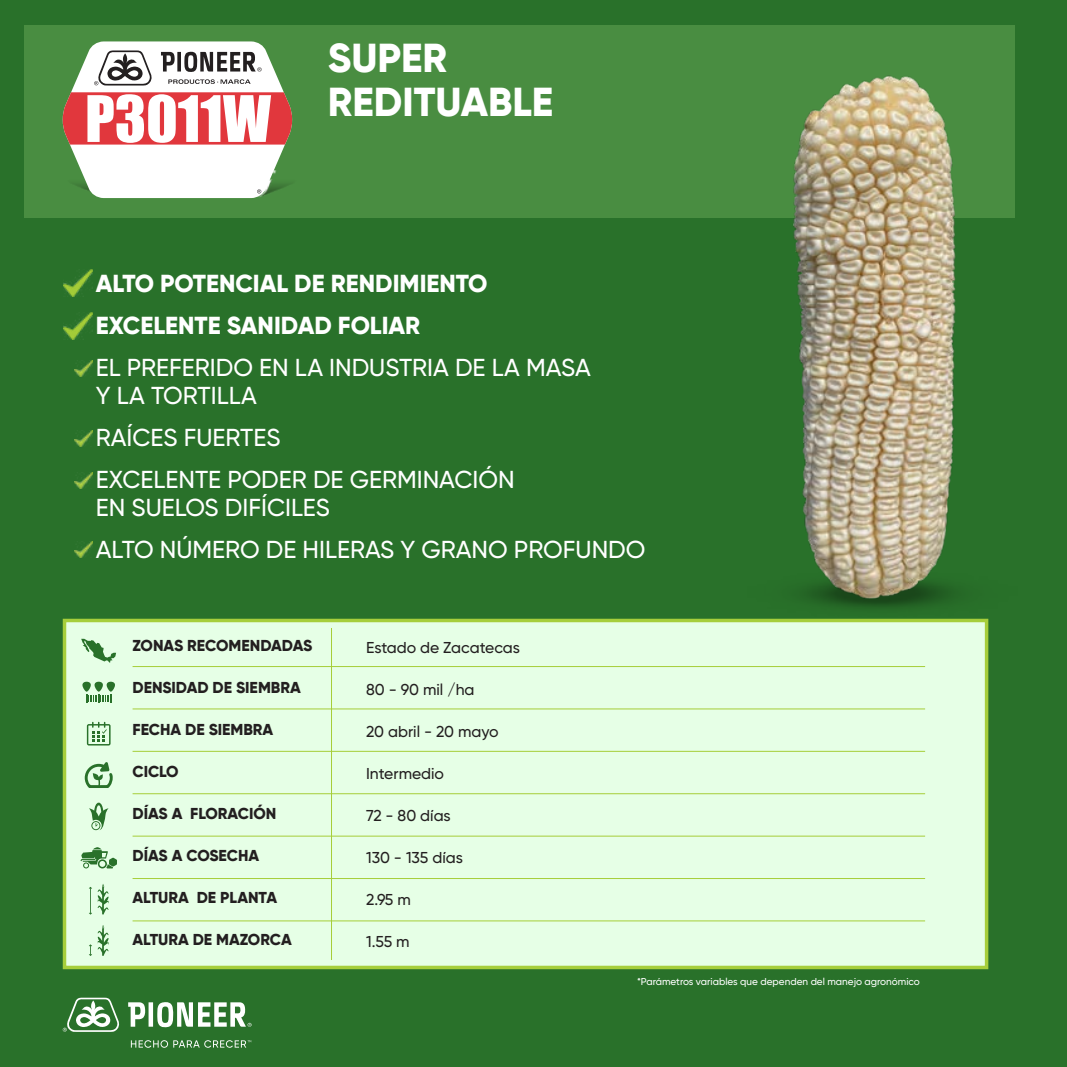
<style>
.page{position:relative;width:1067px;height:1067px;background:#29712a}
.page>*{position:absolute;margin:0;border:0;box-sizing:border-box;transform-origin:0 0}
.t1{font:59.15px "Impact";color:#fff}
.t2{font:800 40.25px/43.8px "Gilroy";color:#fff}
.t3{font:500 24.5px "Gilroy";color:#fff}
.t4{font:800 24.5px "Gilroy";color:#fff}
.t5{font:800 15.75px "Gilroy";color:#231f20}
.t6{font:500 15.75px "Gilroy";color:#231f20}
.t7{font:500 9.97px "Gilroy";color:#fff}
</style>
<div class="page">
<div style="left:24px;top:25px;width:991px;height:193px;background:#498d41"></div>
<svg style="left:63px;top:41px;width:229px;height:157px;background:#d3a49d"></svg>
<svg style="left:128px;top:1002px;width:17px;height:24px"></svg>
<div style="left:148px;top:1002px;width:5px;height:24px;background:#fff"></div>
<svg style="left:157px;top:1002px;width:94px;height:25px"></svg>
<svg style="left:63px;top:997px;width:57px;height:35px"></svg>
<svg style="left:131px;top:1040px;width:120px;height:7px"></svg>
<div style="left:63px;top:618px;width:925px;height:351px;background:#e6ffe6;border:4px solid #a6ce3b"></div>
<svg style="left:87px;top:722px;width:24px;height:23px"></svg>
<svg style="left:85px;top:762px;width:28px;height:26px"></svg>
<svg style="left:89px;top:802px;width:20px;height:28px"></svg>
<svg style="left:80px;top:847px;width:37px;height:21px"></svg>
<svg style="left:82px;top:681px;width:9px;height:11px"></svg>
<svg style="left:94px;top:681px;width:9px;height:11px"></svg>
<svg style="left:106px;top:681px;width:9px;height:11px"></svg>
<svg style="left:86px;top:694px;width:25px;height:9px"></svg>
<svg style="left:89px;top:884px;width:20px;height:30px"></svg>
<svg style="left:89px;top:925px;width:20px;height:31px"></svg>
<svg style="left:81px;top:639px;width:35px;height:24px"></svg>
<hr style="left:133px;top:666px;width:792px;height:1px;background:#a6ce39">
<hr style="left:133px;top:708px;width:792px;height:1px;background:#a6ce39">
<hr style="left:133px;top:751px;width:792px;height:1px;background:#a6ce39">
<hr style="left:133px;top:793px;width:792px;height:1px;background:#a6ce39">
<hr style="left:133px;top:835px;width:792px;height:1px;background:#a6ce39">
<hr style="left:133px;top:878px;width:792px;height:1px;background:#a6ce39">
<hr style="left:133px;top:920px;width:792px;height:1px;background:#a6ce39">
<hr style="left:331px;top:628px;width:1px;height:332px;background:#a6ce39">
<img style="left:726px;top:618px;width:263px;height:2px">
<img style="left:63px;top:270px;width:29px;height:26px">
<img style="left:63px;top:313px;width:29px;height:26px">
<img style="left:75px;top:360px;width:17px;height:16px">
<img style="left:75px;top:472px;width:17px;height:16px">
<img style="left:75px;top:430px;width:17px;height:16px">
<img style="left:75px;top:542px;width:17px;height:15px">
<img style="left:793px;top:75px;width:165px;height:534px">
<p class="t1" style="left:85px;top:82px;width:187px">P3011W</p>
<p class="t2" style="left:328px;top:36px;width:227px">SUPER<br>REDITUABLE</p>
<p class="t4" style="left:96px;top:268px;width:393px">ALTO POTENCIAL DE RENDIMIENTO</p>
<p class="t4" style="left:96px;top:310px;width:326px">EXCELENTE SANIDAD FOLIAR</p>
<p class="t3" style="left:96px;top:352px;width:496px">EL PREFERIDO EN LA INDUSTRIA DE LA MASA</p>
<p class="t3" style="left:96px;top:380px;width:163px">Y LA TORTILLA</p>
<p class="t3" style="left:96px;top:422px;width:186px">RAÍCES FUERTES</p>
<p class="t3" style="left:96px;top:464px;width:420px">EXCELENTE PODER DE GERMINACIÓN</p>
<p class="t3" style="left:96px;top:492px;width:236px">EN SUELOS DIFÍCILES</p>
<p class="t3" style="left:96px;top:534px;width:551px">ALTO NÚMERO DE HILERAS Y GRANO PROFUNDO</p>
<p class="t5" style="left:132px;top:635px;width:181px">ZONAS RECOMENDADAS</p>
<p class="t5" style="left:132px;top:677px;width:170px">DENSIDAD DE SIEMBRA</p>
<p class="t5" style="left:132px;top:719px;width:142px">FECHA DE SIEMBRA</p>
<p class="t5" style="left:132px;top:761px;width:48px">CICLO</p>
<p class="t5" style="left:132px;top:803px;width:145px">DÍAS A FLORACIÓN</p>
<p class="t5" style="left:132px;top:845px;width:128px">DÍAS A COSECHA</p>
<p class="t5" style="left:132px;top:887px;width:146px">ALTURA DE PLANTA</p>
<p class="t5" style="left:132px;top:929px;width:161px">ALTURA DE MAZORCA</p>
<p class="t6" style="left:366px;top:637px;width:155px">Estado de Zacatecas</p>
<p class="t6" style="left:366px;top:679px;width:110px">80 - 90 mil /ha</p>
<p class="t6" style="left:366px;top:721px;width:134px">20 abril - 20 mayo</p>
<p class="t6" style="left:366px;top:763px;width:80px">Intermedio</p>
<p class="t6" style="left:366px;top:805px;width:86px">72 - 80 días</p>
<p class="t6" style="left:366px;top:847px;width:98px">130 - 135 días</p>
<p class="t6" style="left:366px;top:889px;width:46px">2.95 m</p>
<p class="t6" style="left:366px;top:931px;width:45px">1.55 m</p>
<p class="t7" style="left:637px;top:975px;width:284px">*Parámetros variables que dependen del manejo agronómico</p>
</div>
